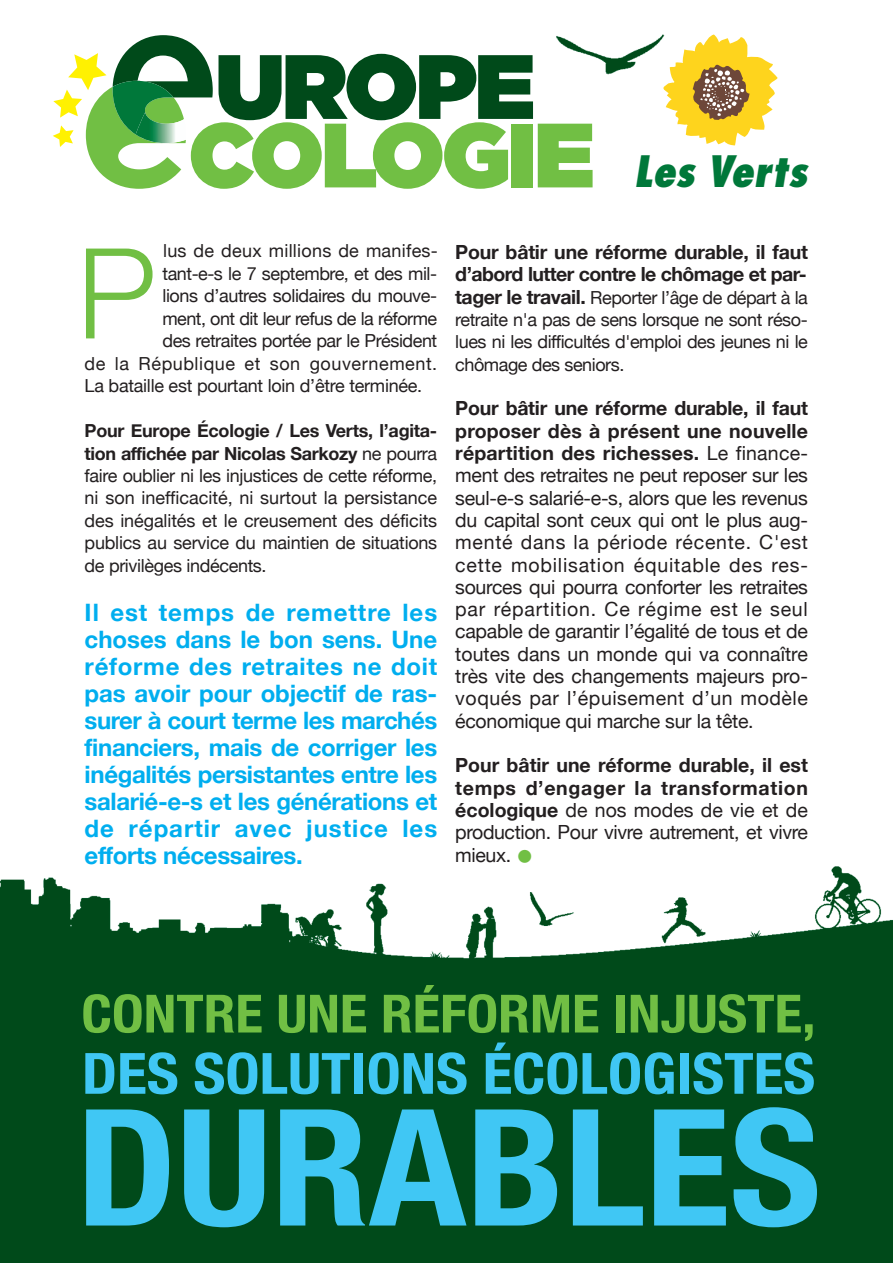
<style>
.page{position:relative;width:893px;height:1263px;background:#fff}
.page>*{position:absolute;margin:0;border:0;box-sizing:border-box;transform-origin:0 0}
.t1{font:700 condensed 162.45px "Helvetica Neue";color:#40c7f4;scale:1.08 1}
.t2{font:300 125.85px "Helvetica Neue";color:#71bf44}
.t3{font:700 condensed 57px "Helvetica Neue";color:#40c7f4;scale:1.08 1}
.t4{font:700 condensed 52.8px "Helvetica Neue";color:#71bf44;scale:1.08 1}
.t5{font:italic 800 condensed 42.15px "Futura Std";color:#00783a}
.t6{font:700 24px/27px "Helvetica Neue";letter-spacing:-.015em;color:#00aeef;text-align:justify}
.t7{font:19.5px/22.4px "Helvetica Neue";letter-spacing:-.015em;color:#231f20;text-align:justify}
.t8{font:700 19.5px/22.4px "Helvetica Neue";letter-spacing:-.01em;color:#231f20;text-align:justify}
.t9{font:700 19.5px/22.4px "Helvetica Neue";letter-spacing:-.03em;color:#231f20}
.t10{font:18px/22.5px "Helvetica Neue";letter-spacing:-.025em;color:#231f20;text-align:justify}
.t11{font:18px "Helvetica Neue";letter-spacing:.03em;color:#231f20}
.t12{font:18px "Helvetica Neue";letter-spacing:.015em;color:#231f20}
.s1{font-weight:700}
.s2{font-weight:700;font-size:19.5px}
.s3{font-weight:400}
.s4{font-weight:400;font-size:36px;color:#71bf44}
</style>
<div class="page">
<img style="left:593px;top:34px;width:71px;height:41px">
<img style="left:0;top:866px;width:893px;height:397px">
<svg style="left:53px;top:35px;width:540px;height:154px"></svg>
<svg style="left:660px;top:35px;width:118px;height:110px"></svg>
<img style="left:523px;top:892px;width:61px;height:52px">
<h3 class="t5" style="left:634px;top:153px;width:175px">Les Verts</h3>
<h2 class="t2" style="left:77px;top:217px;width:81px">P</h2>
<p class="t12" style="left:163px;top:240px;width:276px">lus de deux millions de manifes-</p>
<p class="t10" style="left:162px;top:262px;width:276px">tant-e-s le 7 septembre, et des mil-</p>
<p class="t10" style="left:162px;top:284px;width:276px">lions d’autres solidaires du mouve-</p>
<p class="t10" style="left:162px;top:307px;width:276px">ment, ont dit leur refus de la réforme</p>
<p class="t10" style="left:162px;top:329px;width:276px">des retraites portée par le Président</p>
<p class="t11" style="left:85px;top:352px;width:354px">de la République et son gouvernement.</p>
<p class="t10" style="left:85px;top:374px;width:339px">La bataille est pourtant loin d’être terminée.</p>
<p class="t10" style="left:85px;top:419px;width:354px"><span class="s1">Pour Europe écologie / Les Verts, l’agita&shy;tion affichée par Nicolas Sarkozy</span> ne pourra faire oublier ni les injustices de cette réforme, ni son inefficacité, ni surtout la persistance des inégalités et le creusement des déficits publics au service du maintien de situations de privilèges indécents.</p>
<p class="t6" style="left:85px;top:599px;width:354px">Il est temps de remettre les choses dans le bon sens. Une réforme des retraites ne doit pas avoir pour objectif de ras&shy;surer à court terme les marchés financiers, mais de corriger les inégalités persistantes entre les salarié-e-s et les générations et de répartir avec justice les efforts nécessaires.</p>
<p class="t9" style="left:455px;top:241px;width:354px">Pour bâtir une réforme durable, il faut d’abord lutter contre le chômage et par-</p>
<p class="t10" style="left:455px;top:286px;width:354px"><span class="s2">tager le travail.</span> Reporter l’âge de départ à la retraite n'a pas de sens lorsque ne sont réso&shy;lues ni les difficultés d'emploi des jeunes ni le chômage des seniors.</p>
<p class="t7" style="left:455px;top:397px;width:354px"><span class="s1">Pour bâtir une réforme durable, il faut proposer dès à présent une nouvelle répartition des richesses.</span> Le finance&shy;ment des retraites ne peut reposer sur les seul-e-s salarié-e-s, alors que les revenus du capital sont ceux qui ont le plus aug&shy;menté dans la période récente. C'est cette mobilisation équitable des res&shy;sources qui pourra conforter les retraites par répartition. Ce régime est le seul capable de garantir l’égalité de tous et de toutes dans un monde qui va connaître très vite des changements majeurs pro&shy;voqués par l’épuisement d’un modèle économique qui marche sur la tête.</p>
<p class="t8" style="left:455px;top:754px;width:354px">Pour bâtir une réforme durable, il est temps d’engager la transformation écologique <span class="s3">de nos modes de vie et de production. Pour vivre autrement, et vivre mieux.</span> <span class="s4">•</span></p>
<h3 class="t4" style="left:81px;top:982px;width:681px">CONTRE UNE RÉFORME INJUSTE,</h3>
<h3 class="t3" style="left:82px;top:1039px;width:680px">DES SOLUTIONS ÉCOLOGISTES</h3>
<h1 class="t1" style="left:76px;top:1069px;width:691px">DURABLES</h1>
</div>
